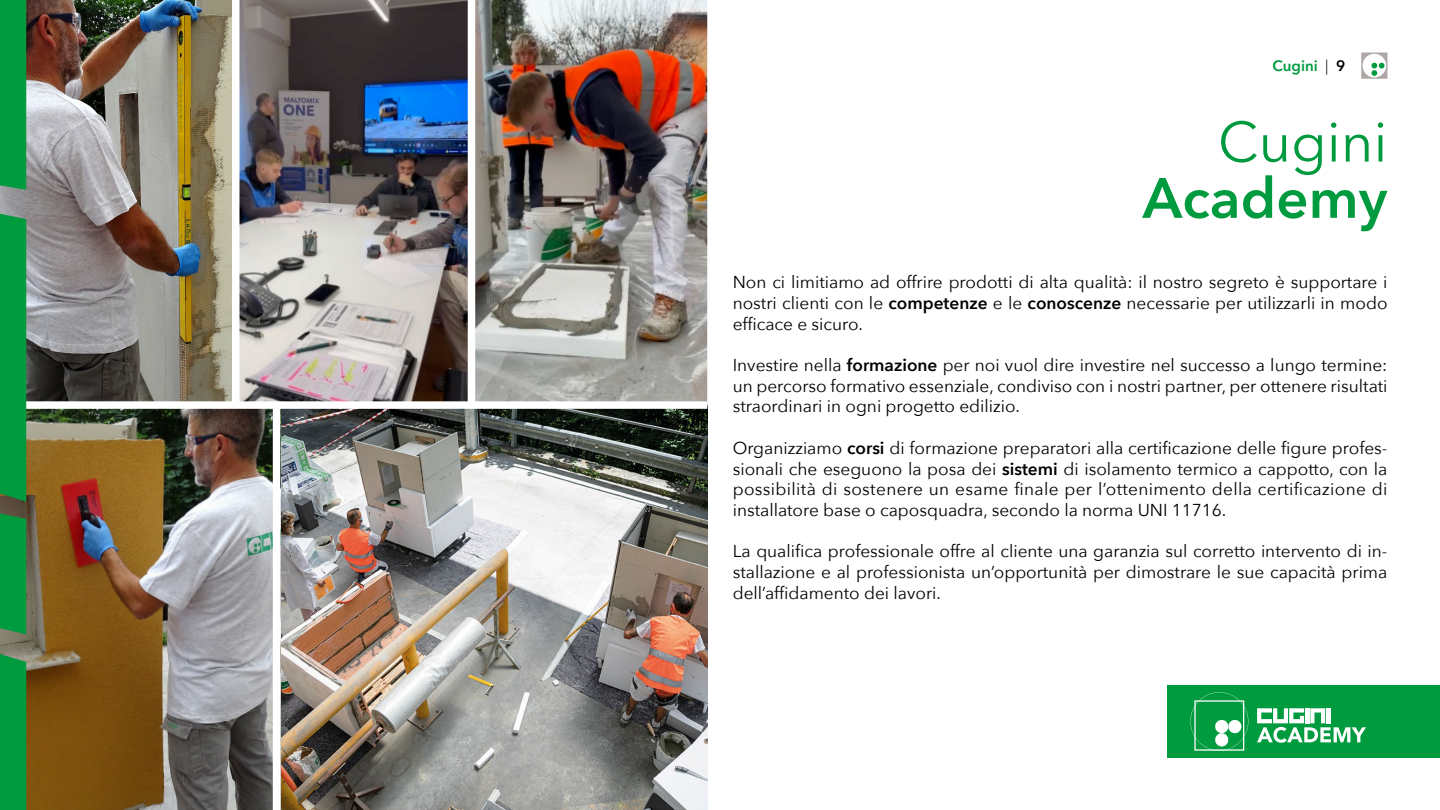
<style>
.page{position:relative;width:1440px;height:810px;background:#fff}
.page>*{position:absolute;margin:0;border:0;box-sizing:border-box;transform-origin:0 0}
.t1{font:600 56.25px "Avenir Next";color:#009b3e}
.t2{font:56.25px "Avenir Next";color:#009a3e}
.t3{font:17.25px/20.7px "Avenir Next";color:#000;text-align:justify}
.t4{font:600 15px "Avenir Next World";color:#009a3e}
.s1{font-weight:300;color:#000}
.s2{color:#000}
.s3{font-weight:600}
</style>
<div class="page">
<img style="left:280px;top:409px;width:427px;height:401px">
<img style="left:475px;top:0;width:232px;height:401px">
<svg style="left:1361px;top:52px;width:27px;height:27px"></svg>
<img style="left:0;top:0;width:232px;height:401px">
<img style="left:239px;top:0;width:229px;height:401px">
<img style="left:0;top:409px;width:273px;height:401px">
<div style="left:1168px;top:685px;width:272px;height:73px;background:#009b3e"></div>
<svg style="left:1190px;top:692px;width:58px;height:59px"></svg>
<svg style="left:1257px;top:708px;width:109px;height:35px"></svg>
<div style="left:0;top:654px;width:26px;height:156px;background:#009b3e"></div>
<div style="left:0;top:0;width:26px;height:190px;background:#009b3e"></div>
<div style="left:0;top:513px;width:26px;height:121px;background:#009b3e"></div>
<div style="left:0;top:214px;width:26px;height:288px;background:#009b3e"></div>
<p class="t4" style="left:1272px;top:57px;width:74px">Cugini <span class="s1">|</span> <span class="s2">9</span></p>
<h1 class="t2" style="left:1218px;top:95px;width:171px">Cugini</h1>
<h1 class="t1" style="left:1143px;top:150px;width:246px">Academy</h1>
<p class="t3" style="left:733px;top:271px;width:656px">Non ci limitiamo ad offrire prodotti di alta qualità: il nostro segreto è supportare i nostri clienti con le <span class="s3">competenze</span> e le <span class="s3">conoscenze</span> necessarie per utilizzarli in modo efficace e sicuro.</p>
<p class="t3" style="left:733px;top:354px;width:656px">Investire nella <span class="s3">formazione</span> per noi vuol dire investire nel successo a lungo termine: un percorso formativo essenziale, condiviso con i nostri partner, per ottenere risultati straordinari in ogni progetto edilizio.</p>
<p class="t3" style="left:733px;top:437px;width:656px">Organizziamo <span class="s3">corsi</span> di formazione preparatori alla certificazione delle figure profes&shy;sionali che eseguono la posa dei <span class="s3">sistemi</span> di isolamento termico a cappotto, con la possibilità di sostenere un esame finale per l’ottenimento della certificazione di installatore base o caposquadra, secondo la norma UNI 11716.</p>
<p class="t3" style="left:733px;top:540px;width:656px">La qualifica professionale offre al cliente una garanzia sul corretto intervento di in&shy;stallazione e al professionista un’opportunità per dimostrare le sue capacità prima dell’affidamento dei lavori.</p>
</div>
